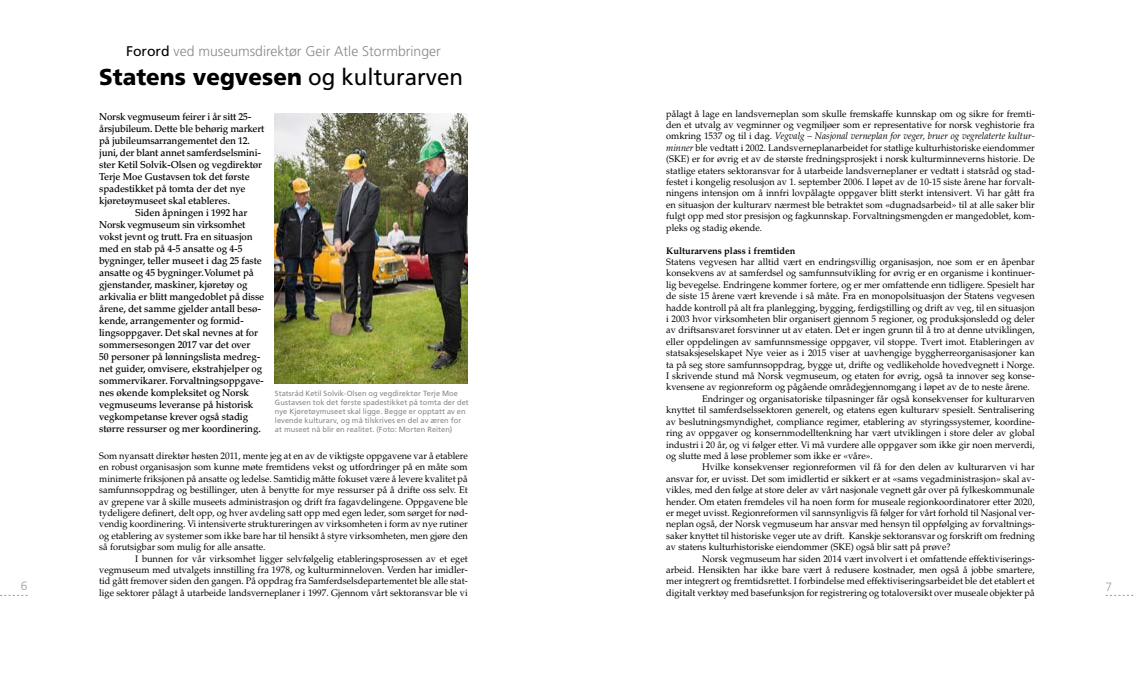
<style>
.page{position:relative;width:1134px;height:681px;background:#fff}
.page>*{position:absolute;margin:0;border:0;box-sizing:border-box;transform-origin:0 0}
.t1{font:900 23px "Frutiger LT Std";color:#000}
.t2{font:300 14px "Frutiger LT Std";color:#87888a}
.t3{font:300 12px "Frutiger LT Std";color:#9c9e9f}
.t4{font:500 10px "Palatino LT Std";letter-spacing:-.01em;color:#000}
.t5{font:9.5px/11.4px "Palatino LT Std";color:#000;text-align:justify}
.t6{font:700 9.5px "Palatino LT Std";color:#000}
.t7{font:7.5px/9px "Frutiger LT Std";letter-spacing:.01em;color:#87888a}
.s1{font-weight:400;color:#000}
.s2{font-weight:400}
.s3{font-style:italic}
</style>
<div class="page">
<img style="left:275px;top:113px;width:193px;height:270px">
<h2 class="t2" style="left:126px;top:43px;width:316px"><span class="s1">Forord</span> ved museumsdirektør Geir Atle Stormbringer</h2>
<h1 class="t1" style="left:99px;top:63px;width:365px">Statens vegvesen <span class="s2">og kulturarven</span></h1>
<p class="t5" style="left:666px;top:108px;width:370px">pålagt å lage en landsverneplan som skulle fremskaffe kunnskap om og sikre for fremti&shy;den et utvalg av vegminner og vegmiljøer som er representative for norsk veghistorie fra omkring 1537 og til i dag. <span class="s3">Vegvalg – Nasjonal verneplan for veger, bruer og vegrelaterte kultur&shy;minner</span> ble vedtatt i 2002. Landsverneplanarbeidet for statlige kulturhistoriske eiendommer (SKE) er for øvrig et av de største fredningsprosjekt i norsk kulturminneverns historie. De statlige etaters sektoransvar for å utarbeide landsverneplaner er vedtatt i statsråd og stad&shy;festet i kongelig resolusjon av 1. september 2006. I løpet av de 10-15 siste årene har forvalt&shy;ningens intensjon om å innfri lovpålagte oppgaver blitt sterkt intensivert. Vi har gått fra en situasjon der kulturarv nærmest ble betraktet som «dugnadsarbeid» til at alle saker blir fulgt opp med stor presisjon og fagkunnskap. Forvaltningsmengden er mangedoblet, kom&shy;pleks og stadig økende.</p>
<p class="t6" style="left:666px;top:244px;width:131px">Kulturarvens plass i fremtiden</p>
<p class="t5" style="left:666px;top:256px;width:370px">Statens vegvesen har alltid vært en endringsvillig organisasjon, noe som er en åpenbar</p>
<p class="t5" style="left:666px;top:267px;width:370px">konsekvens av at samferdsel og samfunnsutvikling for øvrig er en organisme i kontinuer-</p>
<p class="t5" style="left:666px;top:279px;width:370px">lig bevegelse. Endringene kommer fortere, og er mer omfattende enn tidligere. Spesielt har</p>
<p class="t5" style="left:666px;top:290px;width:370px">de siste 15 årene vært krevende i så måte. Fra en monopolsituasjon der Statens vegvesen</p>
<p class="t5" style="left:666px;top:302px;width:370px">hadde kontroll på alt fra planlegging, bygging, ferdigstilling og drift av veg, til en situasjon</p>
<p class="t5" style="left:666px;top:313px;width:370px">i 2003 hvor virksomheten blir organisert gjennom 5 regioner, og produksjonsledd og deler</p>
<p class="t5" style="left:666px;top:324px;width:370px">av driftsansvaret forsvinner ut av etaten. Det er ingen grunn til å tro at denne utviklingen,</p>
<p class="t5" style="left:666px;top:336px;width:370px">eller oppdelingen av samfunnsmessige oppgaver, vil stoppe. Tvert imot. Etableringen av</p>
<p class="t5" style="left:666px;top:347px;width:370px">statsaksjeselskapet Nye veier as i 2015 viser at uavhengige byggherreorganisasjoner kan</p>
<p class="t5" style="left:666px;top:359px;width:370px">ta på seg store samfunnsoppdrag, bygge ut, drifte og vedlikeholde hovedvegnett i Norge.</p>
<p class="t5" style="left:666px;top:370px;width:370px">I skrivende stund må Norsk vegmuseum, og etaten for øvrig, også ta innover seg konse-</p>
<p class="t5" style="left:666px;top:381px;width:365px">kvensene av regionreform og pågående områdegjennomgang i løpet av de to neste årene.</p>
<p class="t5" style="left:702px;top:393px;width:334px">Endringer og organisatoriske tilpasninger får også konsekvenser for kulturarven</p>
<p class="t5" style="left:666px;top:404px;width:370px">knyttet til samferdselssektoren generelt, og etatens egen kulturarv spesielt. Sentralisering</p>
<p class="t5" style="left:666px;top:416px;width:370px">av beslutningsmyndighet, compliance regimer, etablering av styringssystemer, koordine-</p>
<p class="t5" style="left:666px;top:427px;width:370px">ring av oppgaver og konsernmodelltenkning har vært utviklingen i store deler av global</p>
<p class="t5" style="left:666px;top:438px;width:370px">industri i 20 år, og vi følger etter. Vi må vurdere alle oppgaver som ikke gir noen merverdi,</p>
<p class="t5" style="left:666px;top:450px;width:208px">og slutte med å løse problemer som ikke er «våre».</p>
<p class="t5" style="left:702px;top:461px;width:334px">Hvilke konsekvenser regionreformen vil få for den delen av kulturarven vi har</p>
<p class="t5" style="left:666px;top:473px;width:370px">ansvar for, er uvisst. Det som imidlertid er sikkert er at «sams vegadministrasjon» skal av-</p>
<p class="t5" style="left:666px;top:484px;width:370px">vikles, med den følge at store deler av vårt nasjonale vegnett går over på fylkeskommunale</p>
<p class="t5" style="left:666px;top:495px;width:370px">hender. Om etaten fremdeles vil ha noen form for museale regionkoordinatorer etter 2020,</p>
<p class="t5" style="left:666px;top:507px;width:370px">er meget uvisst. Regionreformen vil sannsynligvis få følger for vårt forhold til Nasjonal ver-</p>
<p class="t5" style="left:666px;top:518px;width:370px">neplan også, der Norsk vegmuseum har ansvar med hensyn til oppfølging av forvaltnings-</p>
<p class="t5" style="left:666px;top:530px;width:370px">saker knyttet til historiske veger ute av drift. Kanskje sektoransvar og forskrift om fredning</p>
<p class="t5" style="left:666px;top:541px;width:286px">av statens kulturhistoriske eiendommer (SKE) også blir satt på prøve?</p>
<p class="t5" style="left:702px;top:552px;width:334px">Norsk vegmuseum har siden 2014 vært involvert i et omfattende effektiviserings-</p>
<p class="t5" style="left:666px;top:564px;width:370px">arbeid. Hensikten har ikke bare vært å redusere kostnader, men også å jobbe smartere,</p>
<p class="t5" style="left:666px;top:575px;width:370px">mer integrert og fremtidsrettet. I forbindelse med effektiviseringsarbeidet ble det etablert et</p>
<p class="t5" style="left:666px;top:587px;width:370px">digitalt verktøy med basefunksjon for registrering og totaloversikt over museale objekter på</p>
<p class="t4" style="left:99px;top:111px;width:154px">Norsk vegmuseum feirer i år sitt 25-</p>
<p class="t4" style="left:99px;top:123px;width:167px">årsjubileum. Dette ble behørig markert</p>
<p class="t4" style="left:99px;top:135px;width:152px">på jubileumsarrangementet den 12.</p>
<p class="t4" style="left:99px;top:147px;width:164px">juni, der blant annet samferdselsmini-</p>
<p class="t4" style="left:99px;top:159px;width:164px">ster Ketil Solvik-Olsen og vegdirektør</p>
<p class="t4" style="left:99px;top:171px;width:152px">Terje Moe Gustavsen tok det første</p>
<p class="t4" style="left:99px;top:183px;width:148px">spadestikket på tomta der det nye</p>
<p class="t4" style="left:99px;top:195px;width:132px">kjøretøymuseet skal etableres.</p>
<p class="t4" style="left:135px;top:207px;width:114px">Siden åpningen i 1992 har</p>
<p class="t4" style="left:99px;top:219px;width:148px">Norsk vegmuseum sin virksomhet</p>
<p class="t4" style="left:99px;top:231px;width:155px">vokst jevnt og trutt. Fra en situasjon</p>
<p class="t4" style="left:99px;top:243px;width:145px">med en stab på 4-5 ansatte og 4-5</p>
<p class="t4" style="left:99px;top:255px;width:164px">bygninger, teller museet i dag 25 faste</p>
<p class="t4" style="left:99px;top:267px;width:156px">ansatte og 45 bygninger. Volumet på</p>
<p class="t4" style="left:99px;top:279px;width:150px">gjenstander, maskiner, kjøretøy og</p>
<p class="t4" style="left:99px;top:291px;width:167px">arkivalia er blitt mangedoblet på disse</p>
<p class="t4" style="left:99px;top:303px;width:163px">årene, det samme gjelder antall besø-</p>
<p class="t4" style="left:99px;top:315px;width:146px">kende, arrangementer og formid-</p>
<p class="t4" style="left:99px;top:327px;width:160px">lingsoppgaver. Det skal nevnes at for</p>
<p class="t4" style="left:99px;top:339px;width:153px">sommersesongen 2017 var det over</p>
<p class="t4" style="left:99px;top:351px;width:163px">50 personer på lønningslista medreg-</p>
<p class="t4" style="left:99px;top:363px;width:164px">net guider, omvisere, ekstrahjelper og</p>
<p class="t4" style="left:99px;top:375px;width:166px">sommervikarer. Forvaltningsoppgave-</p>
<p class="t4" style="left:99px;top:387px;width:151px">nes økende kompleksitet og Norsk</p>
<p class="t4" style="left:99px;top:399px;width:156px">vegmuseums leveranse på historisk</p>
<p class="t4" style="left:99px;top:411px;width:150px">vegkompetanse krever også stadig</p>
<p class="t4" style="left:99px;top:423px;width:163px">større ressurser og mer koordinering.</p>
<p class="t7" style="left:275px;top:388px;width:195px">Statsråd Ketil Solvik-Olsen og vegdirektør Terje Moe Gustavsen tok det første spadestikket på tomta der det nye Kjøretøymuseet skal ligge. Begge er opptatt av en levende kulturarv, og må tilskrives en del av æren for at museet nå blir en realitet. (Foto: Morten Reiten)</p>
<p class="t5" style="left:99px;top:450px;width:370px">Som nyansatt direktør høsten 2011, mente jeg at en av de viktigste oppgavene var å etablere en robust organisasjon som kunne møte fremtidens vekst og utfordringer på en måte som minimerte friksjonen på ansatte og ledelse. Samtidig måtte fokuset være å levere kvalitet på samfunnsoppdrag og bestillinger, uten å benytte for mye ressurser på å drifte oss selv. Et av grepene var å skille museets administrasjon og drift fra fagavdelingene. Oppgavene ble tydeligere definert, delt opp, og hver avdeling satt opp med egen leder, som sørget for nød&shy;vendig koordinering. Vi intensiverte struktureringen av virksomheten i form av nye rutiner og etablering av systemer som ikke bare har til hensikt å styre virksomheten, men gjøre den så forutsigbar som mulig for alle ansatte.</p>
<p class="t5" style="left:99px;top:552px;width:370px;text-indent:36px">I bunnen for vår virksomhet ligger selvfølgelig etableringsprosessen av et eget vegmuseum med utvalgets innstilling fra 1978, og kulturminneloven. Verden har imidler&shy;tid gått fremover siden den gangen. På oppdrag fra Samferdselsdepartementet ble alle stat&shy;lige sektorer pålagt å utarbeide landsverneplaner i 1997. Gjennom vårt sektoransvar ble vi</p>
<p class="t3" style="left:21px;top:579px;width:8px">6</p>
<p class="t3" style="left:1106px;top:579px;width:8px">7</p>
</div>
